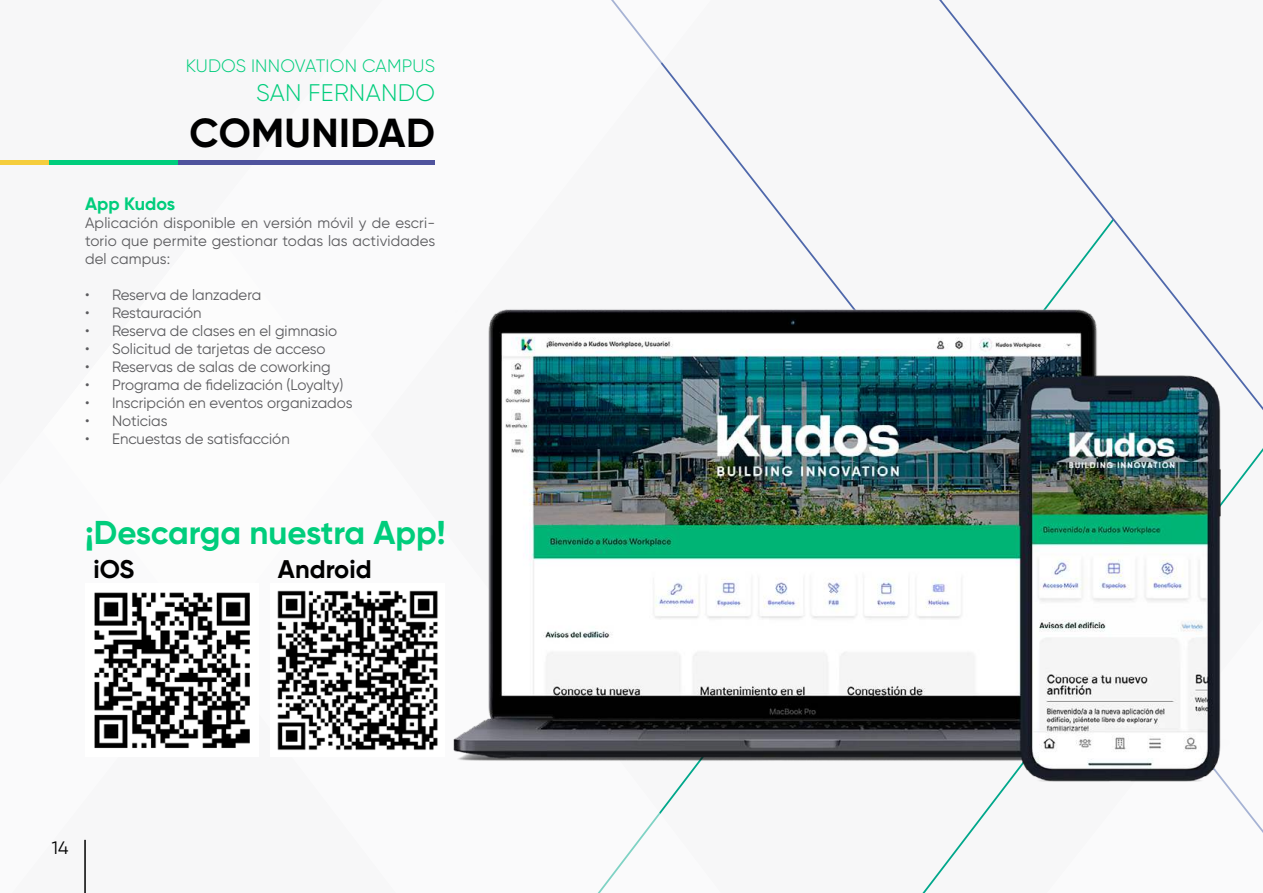
<style>
.page{position:relative;width:1263px;height:893px;background:#fff}
.page>*{position:absolute;margin:0;border:0;box-sizing:border-box;transform-origin:0 0}
.t1{font:700 40.5px "Gilroy";letter-spacing:.01em;color:#000}
.t2{font:700 33px "Gilroy";color:#00cd7c}
.t3{font:700 25.5px "Gilroy";color:#000}
.t4{font:300 24px "Gilroy";letter-spacing:.01em;color:#00cd7c}
.t5{font:300 18px "Gilroy";letter-spacing:.01em;color:#00cd7c}
.t6{font:700 18px "Gilroy";color:#00cd7c}
.t7{font:18px "Gilroy";color:#000}
.t8{font:15px/18px "Gilroy";color:#5b5b5e;text-align:justify}
</style>
<div class="page">
<svg style="left:939px;top:0;width:324px;height:875px"></svg>
<img style="left:453px;top:277px;width:789px;height:535px">
<hr style="left:84px;top:840px;width:2px;height:53px;background:#000">
<hr style="left:0;top:161px;width:49px;height:4px;background:#f5cd3d">
<hr style="left:49px;top:161px;width:130px;height:4px;background:#00cd7c">
<hr style="left:179px;top:161px;width:256px;height:4px;background:#4f539d">
<img style="left:94px;top:592px;width:156px;height:157px">
<img style="left:277px;top:590px;width:161px;height:161px">
<p class="t5" style="left:186px;top:58px;width:251px">KUDOS INNOVATION CAMPUS</p>
<h3 class="t4" style="left:256px;top:82px;width:180px">SAN FERNANDO</h3>
<h1 class="t1" style="left:189px;top:110px;width:247px">COMUNIDAD</h1>
<p class="t6" style="left:85px;top:193px;width:92px">App Kudos</p>
<p class="t8" style="left:85px;top:214px;width:352px">Aplicación disponible en versión móvil y de escri&shy;torio que permite gestionar todas las actividades del campus:</p>
<p class="t8" style="left:85px;top:286px;width:178px">• Reserva de lanzadera</p>
<p class="t8" style="left:85px;top:304px;width:118px">• Restauración</p>
<p class="t8" style="left:85px;top:322px;width:254px">• Reserva de clases en el gimnasio</p>
<p class="t8" style="left:85px;top:340px;width:242px">• Solicitud de tarjetas de acceso</p>
<p class="t8" style="left:85px;top:358px;width:247px">• Reservas de salas de coworking</p>
<p class="t8" style="left:85px;top:376px;width:260px">• Programa de fidelización (Loyalty)</p>
<p class="t8" style="left:85px;top:394px;width:269px">• Inscripción en eventos organizados</p>
<p class="t8" style="left:85px;top:412px;width:84px">• Noticias</p>
<p class="t8" style="left:85px;top:430px;width:206px">• Encuestas de satisfacción</p>
<h2 class="t2" style="left:85px;top:514px;width:362px">¡Descarga nuestra App!</h2>
<h3 class="t3" style="left:94px;top:555px;width:42px">iOS</h3>
<h3 class="t3" style="left:278px;top:555px;width:95px">Android</h3>
<p class="t7" style="left:52px;top:840px;width:18px">14</p>
</div>
